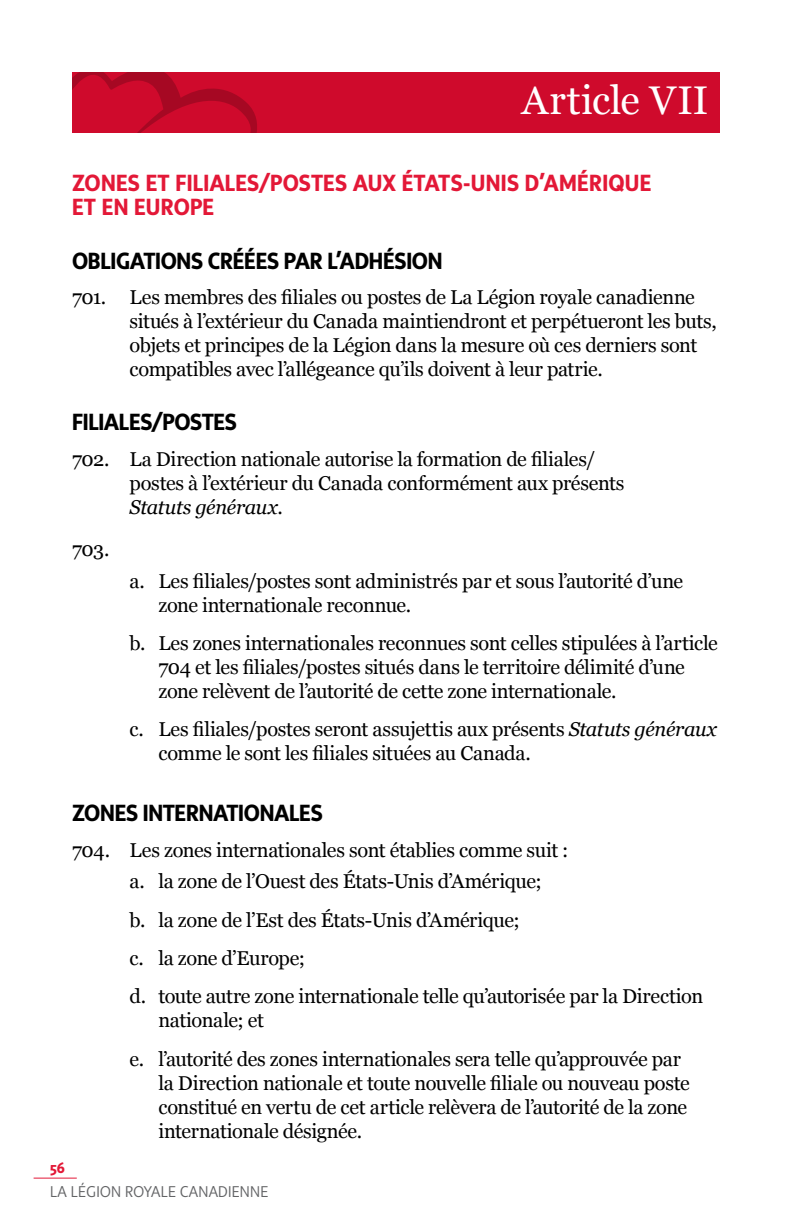
<style>
.page{position:relative;width:792px;height:1224px;background:#fff}
.page>*{position:absolute;margin:0;border:0;box-sizing:border-box;transform-origin:0 0}
.t1{font:40px "Georgia";letter-spacing:.005em;color:#fff}
.t2{font:700 24px "Sense";letter-spacing:-.015em;color:#000}
.t3{font:700 24px/24px "Sense";color:#e31837}
.t4{font:20px/24px "Georgia";letter-spacing:-.015em;color:#000}
.t5{font:300 16px "Sense";letter-spacing:.015em;color:#636466}
.t6{font:700 16px "Sense";color:#e31837}
.s1{font-style:italic}
</style>
<div class="page">
<hr style="left:34px;top:1178px;width:43px;height:1px;background:#e31837">
<div style="left:72px;top:72px;width:648px;height:60px;background:#cf0a2c"></div>
<svg style="left:72px;top:72px;width:185px;height:60px"></svg>
<h1 class="t1" style="left:522px;top:71px;width:188px">Article VII</h1>
<p class="t3" style="left:72px;top:170px;width:581px">ZONES ET FILIALES/POSTES AUX ÉTATS-UNIS D’AMÉRIQUE<br>ET EN EUROPE</p>
<p class="t2" style="left:72px;top:247px;width:372px">OBLIGATIONS CRÉÉES PAR L’ADHÉSION</p>
<p class="t4" style="left:130px;top:285px;width:589px;text-indent:-58px">701. Les membres des filiales ou postes de La Légion royale canadienne situés à l’extérieur du Canada maintiendront et perpétueront les buts, objets et principes de la Légion dans la mesure où ces derniers sont compatibles avec l’allégeance qu’ils doivent à leur patrie.</p>
<p class="t2" style="left:72px;top:408px;width:167px">FILIALES/POSTES</p>
<p class="t4" style="left:130px;top:446px;width:497px;text-indent:-58px">702. La Direction nationale autorise la formation de filiales/ postes à l’extérieur du Canada conformément aux présents<br><span class="s1">Statuts généraux</span>.</p>
<p class="t4" style="left:72px;top:537px;width:39px">703.</p>
<p class="t4" style="left:158px;top:568px;width:526px;text-indent:-29px">a. Les filiales/postes sont administrés par et sous l’autorité d’une zone internationale reconnue.</p>
<p class="t4" style="left:158px;top:630px;width:561px;text-indent:-29px">b. Les zones internationales reconnues sont celles stipulées à l’article<br>704 et les filiales/postes situés dans le territoire délimité d’une zone relèvent de l’autorité de cette zone internationale.</p>
<p class="t4" style="left:158px;top:717px;width:560px;text-indent:-29px">c. Les filiales/postes seront assujettis aux présents <span class="s1">Statuts généraux </span>comme le sont les filiales situées au Canada.</p>
<p class="t2" style="left:72px;top:800px;width:252px">ZONES INTERNATIONALES</p>
<p class="t4" style="left:130px;top:834px;width:440px;line-height:31.2px;text-indent:-58px">704. Les zones internationales sont établies comme suit : a. la zone de l’Ouest des États-Unis d’Amérique;</p>
<p class="t4" style="left:130px;top:900px;width:575px;line-height:38.4px">b. la zone de l’Est des États-Unis d’Amérique;<br>c. la zone d’Europe;<br>d. toute autre zone internationale telle qu’autorisée par la Direction</p>
<p class="t4" style="left:130px;top:1000px;width:553px;line-height:38.4px;text-indent:29px">nationale; et<br>e. l’autorité des zones internationales sera telle qu’approuvée par</p>
<p class="t4" style="left:158px;top:1070px;width:533px">la Direction nationale et toute nouvelle filiale ou nouveau poste constitué en vertu de cet article relèvera de l’autorité de la zone internationale désignée.</p>
<p class="t6" style="left:50px;top:1158px;width:16px">56</p>
<p class="t5" style="left:50px;top:1182px;width:220px">LA LÉGION ROYALE CANADIENNE</p>
</div>
